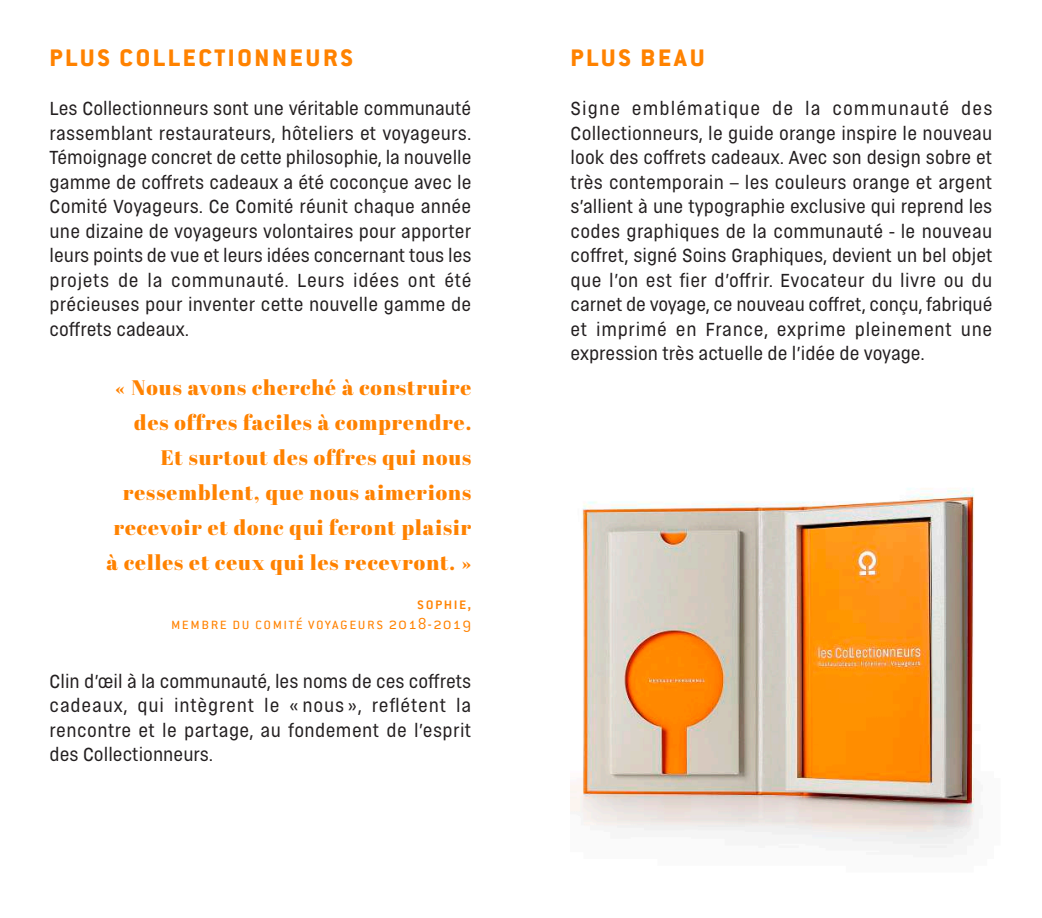
<style>
.page{position:relative;width:1042px;height:918px;background:#fff}
.page>*{position:absolute;margin:0;border:0;box-sizing:border-box;transform-origin:0 0}
.t1{font:800 26.25px "Conduit ITC Std";letter-spacing:.1em;color:#ff8200}
.t2{font:21px/35px "Abril Fatface";letter-spacing:.05em;color:#ff8200;text-align:right}
.t3{font:17.5px/24.5px "Normatica";letter-spacing:.005em;color:#231f20;text-align:justify}
.t4{font:300 17.5px "Conduit ITC Std";letter-spacing:.05em;color:#ff8200}
.t5{font:500 17.5px "Conduit ITC Std";letter-spacing:.05em;color:#ff8200}
</style>
<div class="page">
<img style="left:570px;top:488px;width:405px;height:360px">
<h1 class="t1" style="left:50px;top:42px;width:305px">PLUS COLLECTIONNEURS</h1>
<p class="t3" style="left:50px;top:96px;width:423px">Les Collectionneurs sont une véritable communauté rassemblant restaurateurs, hôteliers et voyageurs.<br>Témoignage concret de cette philosophie, la nouvelle gamme de coffrets cadeaux a été coconçue avec le Comité Voyageurs. Ce Comité réunit chaque année une dizaine de voyageurs volontaires pour apporter leurs points de vue et leurs idées concernant tous les projets de la communauté. Leurs idées ont été précieuses pour inventer cette nouvelle gamme de coffrets cadeaux.</p>
<p class="t2" style="left:107px;top:370px;width:366px">« Nous avons cherché à construire des offres faciles à comprendre.<br>Et surtout des offres qui nous ressemblent, que nous aimerions recevoir et donc qui feront plaisir à celles et ceux qui les recevront. »</p>
<p class="t5" style="left:417px;top:593px;width:56px">sophie,</p>
<p class="t4" style="left:171px;top:612px;width:302px">membre du comité voyageurs 2018-2019</p>
<p class="t3" style="left:50px;top:669px;width:423px">Clin d’œil à la communauté, les noms de ces coffrets cadeaux, qui intègrent le « nous », reflétent la rencontre et le partage, au fondement de l’esprit des Collectionneurs.</p>
<h1 class="t1" style="left:570px;top:42px;width:136px">PLUS BEAU</h1>
<p class="t3" style="left:570px;top:96px;width:423px">Signe emblématique de la communauté des Collectionneurs, le guide orange inspire le nouveau look des coffrets cadeaux. Avec son design sobre et très contemporain – les couleurs orange et argent s’allient à une typographie exclusive qui reprend les codes graphiques de la communauté - le nouveau coffret, signé Soins Graphiques, devient un bel objet que l’on est fier d’offrir. Evocateur du livre ou du carnet de voyage, ce nouveau coffret, conçu, fabriqué et imprimé en France, exprime pleinement une expression très actuelle de l’idée de voyage.</p>
</div>
